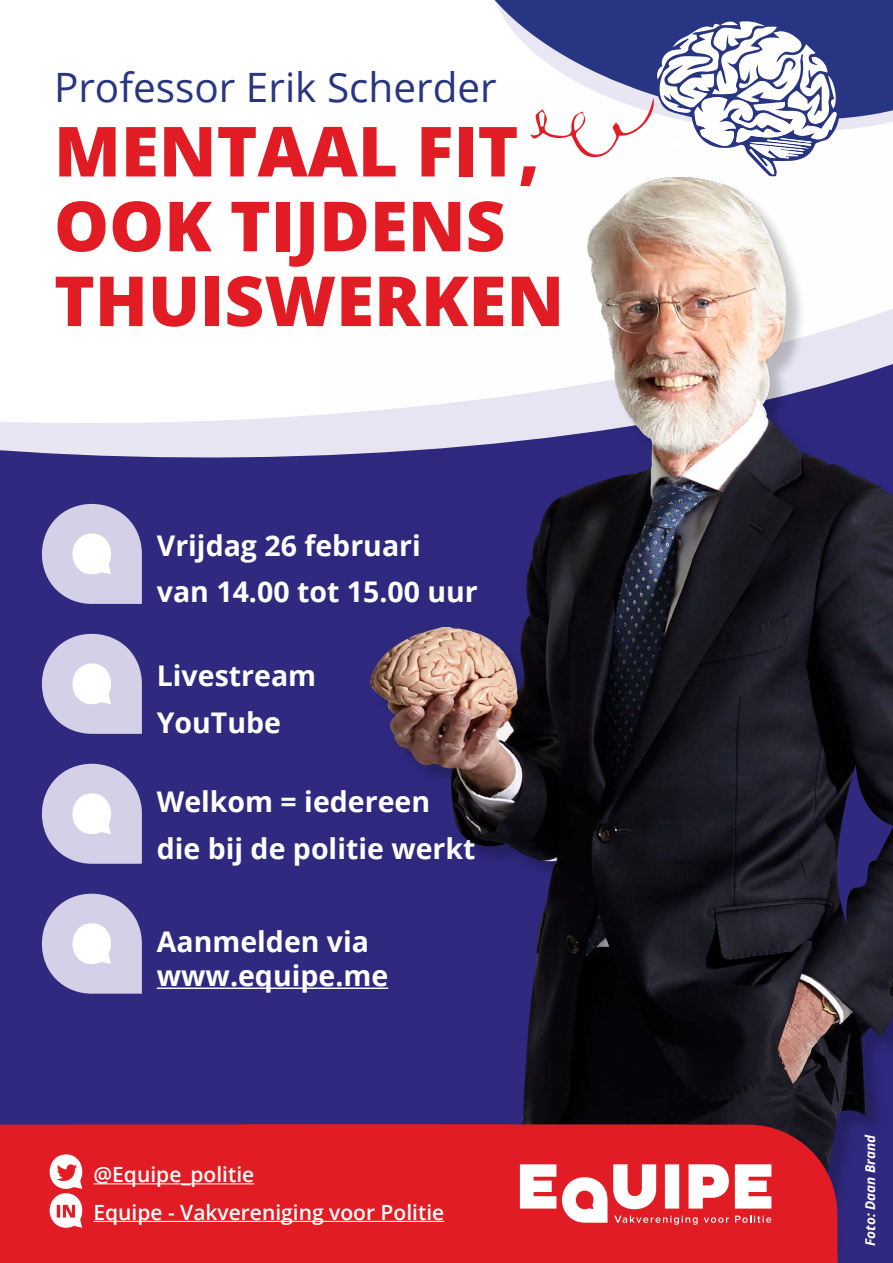
<style>
.page{position:relative;width:893px;height:1263px;background:#fff}
.page>*{position:absolute;margin:0;border:0;box-sizing:border-box;transform-origin:0 0}
.t1{font:800 69.15px "Open Sans";color:#e21c24}
.t2{font:40.5px "Open Sans";color:#283583}
.t3{font:700 28.5px/46.5px "Open Sans";color:#fff}
.t4{font:600 21px "Open Sans";color:#fff}
.t5{font:italic 700 13.5px "Open Sans";color:#fff}
</style>
<div class="page">
<svg style="left:0;top:415px;width:319px;height:709px;background:#3c3787"></svg>
<img style="left:319px;top:177px;width:574px;height:1086px">
<svg style="left:828px;top:764px;width:65px;height:194px;background:#1e1c3b"></svg>
<div style="left:0;top:1124px;width:66px;height:139px;background:#e21c24"></div>
<div style="left:66px;top:1124px;width:245px;height:139px;background:#e21c24"></div>
<div style="left:311px;top:1124px;width:526px;height:139px;background:#e21c24"></div>
<hr style="left:93px;top:1183px;width:161px;height:1px;background:#fff">
<hr style="left:93px;top:1221px;width:351px;height:1px;background:#fff">
<svg style="left:50px;top:1154px;width:32px;height:74px"></svg>
<svg style="left:520px;top:1164px;width:36px;height:44px"></svg>
<svg style="left:613px;top:1164px;width:43px;height:45px"></svg>
<div style="left:665px;top:1164px;width:14px;height:44px;background:#fff"></div>
<svg style="left:689px;top:1164px;width:40px;height:44px"></svg>
<svg style="left:735px;top:1164px;width:36px;height:44px"></svg>
<svg style="left:562px;top:1177px;width:45px;height:46px"></svg>
<svg style="left:614px;top:1215px;width:84px;height:10px"></svg>
<svg style="left:704px;top:1217px;width:25px;height:6px"></svg>
<svg style="left:735px;top:1215px;width:36px;height:8px"></svg>
<hr style="left:157px;top:987px;width:231px;height:2px;background:#fff">
<svg style="left:42px;top:894px;width:100px;height:100px;background:#bebbd9"></svg>
<svg style="left:42px;top:764px;width:100px;height:100px;background:#bebbd9"></svg>
<svg style="left:42px;top:634px;width:100px;height:100px;background:#bebbd9"></svg>
<svg style="left:42px;top:504px;width:100px;height:100px;background:#bebcd9"></svg>
<svg style="left:494px;top:0;width:399px;height:130px;fill:#283583"></svg>
<svg style="left:530px;top:18px;width:309px;height:159px"></svg>
<p class="t2" style="left:54px;top:59px;width:444px">Professor Erik Scherder</p>
<p class="t1" style="left:54px;top:99px;width:487px">MENTAAL FIT,</p>
<p class="t1" style="left:54px;top:174px;width:453px">OOK TIJDENS</p>
<p class="t1" style="left:54px;top:248px;width:512px">THUISWERKEN</p>
<p class="t3" style="left:157px;top:521px;width:265px">Vrijdag 26 februari</p>
<p class="t3" style="left:157px;top:568px;width:322px">van 14.00 tot 15.00 uur</p>
<p class="t3" style="left:157px;top:652px;width:161px">Livestream<br>YouTube</p>
<p class="t3" style="left:157px;top:778px;width:320px">Welkom = iedereen die bij de politie werkt</p>
<p class="t3" style="left:157px;top:917px;width:214px">Aanmelden via</p>
<p class="t3" style="left:157px;top:952px;width:233px">www.equipe.me</p>
<p class="t4" style="left:93px;top:1160px;width:162px">@Equipe_politie</p>
<p class="t4" style="left:93px;top:1198px;width:352px">Equipe - Vakvereniging voor Politie</p>
<p class="t5" style="left:861px;top:1246px;width:113px;rotate:-90deg">Foto: Daan Brand</p>
</div>
